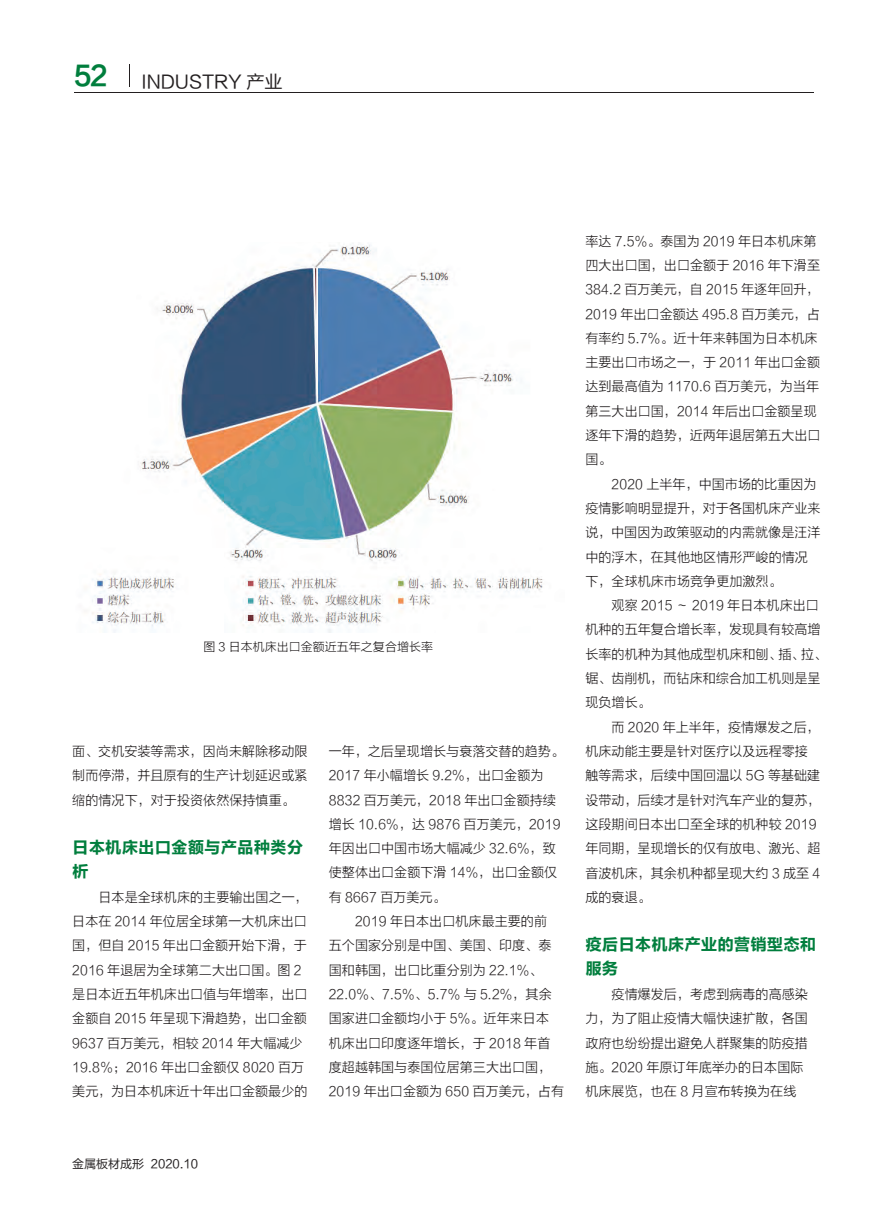
<style>
.page{position:relative;width:893px;height:1212px;background:#fff}
.page>*{position:absolute;margin:0;border:0;box-sizing:border-box;transform-origin:0 0}
.t1{font:18px "FZLTHK GBK1 0";color:#231f20}
.t2{font:16.5px/24.3px "FZLTCHJW GB1 0";color:#007e3d}
.t3{font:13.5px/24.3px "FZLTXHK";color:#231f20}
.t4{font:12px "FZLTXHK";color:#231f20}
.t5{font:12px "FZLTHK GBK1 0";color:#231f20}
</style>
<div class="page">
<hr style="left:74px;top:92px;width:739px;height:1px;background:#231f20">
<img style="left:92px;top:244px;width:451px;height:388px">
<h1 class="t1" style="left:74px;top:72px;width:210px"><sup>52</sup> INDUSTRY 产业</h1>
<p class="t4" style="left:203px;top:640px;width:231px">图 3 日本机床出口金额近五年之复合增长率</p>
<p class="t3" style="left:72px;top:739px;width:237px;text-align:justify">面、交机安装等需求，因尚未解除移动限制而停滞，并且原有的生产计划延迟或紧缩的情况下，对于投资依然保持慎重。</p>
<p class="t2" style="left:72px;top:835px;width:232px">日本机床出口金额与产品种类分析</p>
<p class="t3" style="left:72px;top:885px;width:237px;text-indent:26px">日本是全球机床的主要输出国之一，日本在 2014 年位居全球第一大机床出口国，但自 2015 年出口金额开始下滑，于<br>2016 年退居为全球第二大出口国。图 2是日本近五年机床出口值与年增率，出口金额自 2015 年呈现下滑趋势，出口金额<br>9637 百万美元，相较 2014 年大幅减少<br>19.8%；2016 年出口金额仅 8020 百万美元，为日本机床近十年出口金额最少的</p>
<p class="t3" style="left:329px;top:739px;width:237px">一年，之后呈现增长与衰落交替的趋势。<br>2017 年小幅增长 9.2%，出口金额为<br>8832 百万美元，2018 年出口金额持续增长 10.6%，达 9876 百万美元，2019年因出口中国市场大幅减少 32.6%，致使整体出口金额下滑 14%，出口金额仅有 8667 百万美元。</p>
<p class="t3" style="left:329px;top:909px;width:237px;text-indent:26px">2019 年日本出口机床最主要的前<br>五个国家分别是中国、美国、印度、泰国和韩国，出口比重分别为 22.1%、<br>22.0%、7.5%、5.7% 与 5.2%，其余国家进口金额均小于 5%。近年来日本机床出口印度逐年增长，于 2018 年首度超越韩国与泰国位居第三大出口国，<br>2019 年出口金额为 650 百万美元，占有</p>
<p class="t3" style="left:585px;top:229px;width:237px">率达 7.5%。泰国为 2019 年日本机床第四大出口国，出口金额于 2016 年下滑至<br>384.2 百万美元，自 2015 年逐年回升，<br>2019 年出口金额达 495.8 百万美元，占有率约 5.7%。近十年来韩国为日本机床主要出口市场之一，于 2011 年出口金额达到最高值为 1170.6 百万美元，为当年第三大出口国，2014 年后出口金额呈现逐年下滑的趋势，近两年退居第五大出口国。</p>
<p class="t3" style="left:585px;top:472px;width:237px;text-indent:26px">2020 上半年，中国市场的比重因为疫情影响明显提升，对于各国机床产业来说，中国因为政策驱动的内需就像是汪洋中的浮木，在其他地区情形严峻的情况下，全球机床市场竞争更加激烈。</p>
<p class="t3" style="left:585px;top:594px;width:243px;text-indent:26px">观察 2015 ～ 2019 年日本机床出口机种的五年复合增长率，发现具有较高增长率的机种为其他成型机床和刨、插、拉、锯、齿削机，而钻床和综合加工机则是呈现负增长。</p>
<p class="t3" style="left:585px;top:715px;width:237px;text-indent:26px">而 2020 年上半年，疫情爆发之后，机床动能主要是针对医疗以及远程零接触等需求，后续中国回温以 5G 等基础建设带动，后续才是针对汽车产业的复苏，这段期间日本出口至全球的机种较 2019年同期，呈现增长的仅有放电、激光、超音波机床，其余机种都呈现大约 3 成至 4成的衰退。</p>
<p class="t2" style="left:585px;top:932px;width:232px">疫后日本机床产业的营销型态和服务</p>
<p class="t3" style="left:585px;top:982px;width:224px;text-indent:26px">疫情爆发后，考虑到病毒的高感染力，为了阻止疫情大幅快速扩散，各国政府也纷纷提出避免人群聚集的防疫措施。2020 年原订年底举办的日本国际机床展览，也在 8 月宣布转换为在线</p>
<p class="t5" style="left:72px;top:1157px;width:127px">金属板材成形 2020.10</p>
</div>
